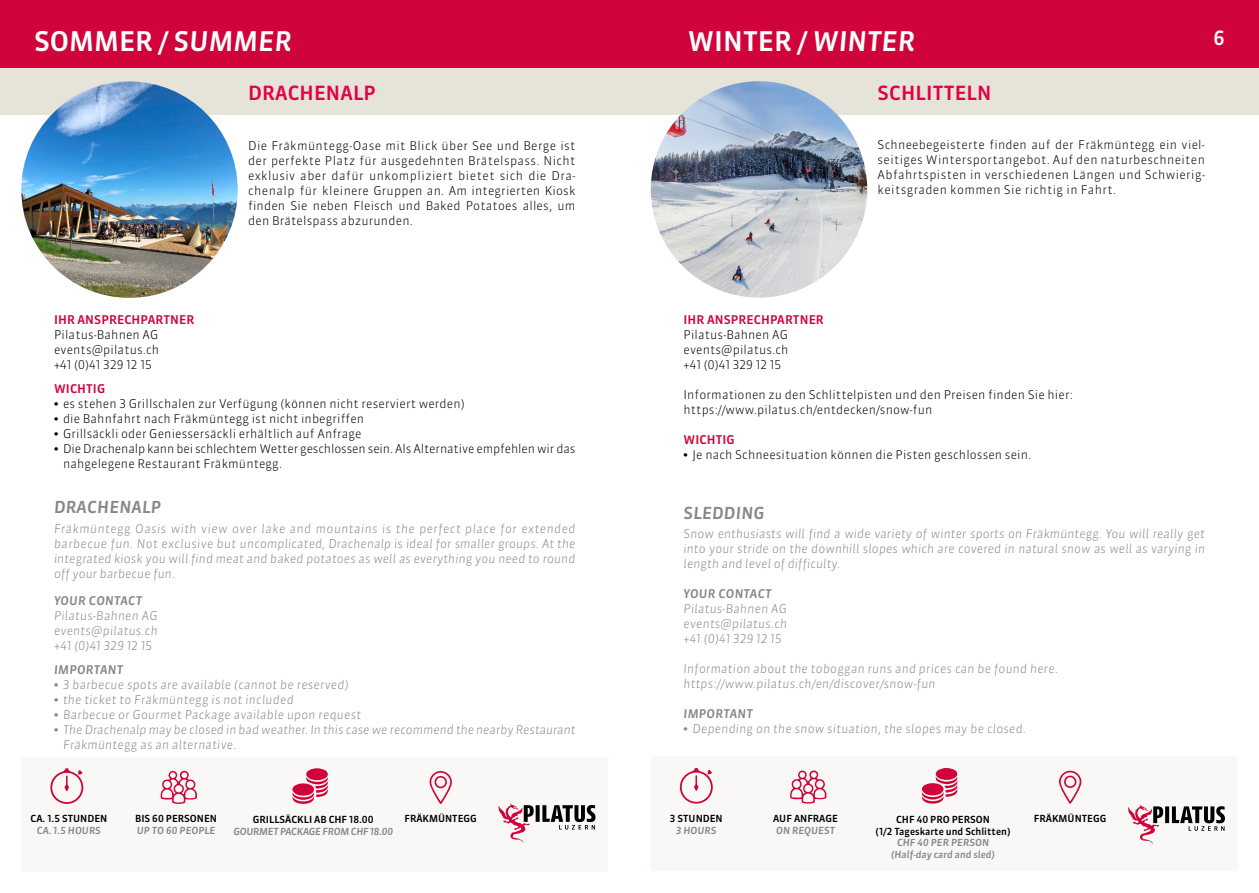
<style>
.page{position:relative;width:1259px;height:893px;background:#fff}
.page>*{position:absolute;margin:0;border:0;box-sizing:border-box;transform-origin:0 0}
.t1{font:500 27px "Sanuk LF";color:#fff}
.t2{font:500 19.5px "Sanuk LF";letter-spacing:.01em;color:#e30046}
.t3{font:500 19.5px "Sanuk LF";color:#fff}
.t4{font:italic 500 16.5px "Sanuk LF";letter-spacing:.01em;color:#878787}
.t5{font:300 12px/15px "Sanuk LF";letter-spacing:.01em;color:#000;text-align:justify}
.t6{font:italic 300 12px/15px "Sanuk LF";letter-spacing:.02em;color:#878787;text-align:justify}
.t7{font:300 12px/15px "Sanuk LF";letter-spacing:-.01em;color:#000}
.t8{font:italic 300 12px/15px "Sanuk LF";color:#878787}
.t9{font:500 12px "Sanuk LF";letter-spacing:.01em;color:#d0043a}
.t10{font:italic 500 12px "Sanuk LF";letter-spacing:.02em;color:#878787}
.t11{font:500 9.75px/11.7px "Sanuk LF";color:#000;text-align:center}
.t12{font:italic 500 9.75px/11.7px "Sanuk LF";color:#878787;text-align:center}
.t13{font:italic 500 9.75px "Sanuk LF";letter-spacing:-.03em;color:#878787}
.s1{font-style:italic}
.s2{font-family:"Arial";font-weight:700}
.s3{font-family:"Arial";font-weight:700;font-style:normal}
</style>
<div class="page">
<div style="left:0;top:0;width:629px;height:68px;background:#d0043a"></div>
<div style="left:629px;top:0;width:630px;height:68px;background:#d0043a"></div>
<div style="left:0;top:68px;width:629px;height:47px;background:#e6e3d8"></div>
<img style="left:21px;top:81px;width:217px;height:217px;border-radius:108px">
<div style="left:21px;top:757px;width:587px;height:115px;background:#f9f8f6"></div>
<svg style="left:50px;top:768px;width:33px;height:36px"></svg>
<svg style="left:161px;top:770px;width:36px;height:34px"></svg>
<svg style="left:292px;top:768px;width:36px;height:36px"></svg>
<svg style="left:429px;top:771px;width:23px;height:33px"></svg>
<svg style="left:498px;top:804px;width:97px;height:39px"></svg>
<div style="left:629px;top:68px;width:630px;height:47px;background:#e6e3d8"></div>
<img style="left:651px;top:81px;width:216px;height:217px;border-radius:108px">
<div style="left:651px;top:757px;width:586px;height:114px;background:#f9f8f6"></div>
<svg style="left:680px;top:768px;width:33px;height:36px"></svg>
<svg style="left:790px;top:770px;width:36px;height:34px"></svg>
<svg style="left:922px;top:768px;width:36px;height:36px"></svg>
<svg style="left:1059px;top:770px;width:23px;height:34px"></svg>
<svg style="left:1128px;top:805px;width:97px;height:39px"></svg>
<h1 class="t1" style="left:34px;top:24px;width:259px">SOMMER / <span class="s1">SUMMER</span></h1>
<h2 class="t3" style="left:1213px;top:26px;width:13px">6</h2>
<h2 class="t2" style="left:248px;top:81px;width:129px">DRACHENALP</h2>
<p class="t5" style="left:248px;top:138px;width:329px">Die Fräkmüntegg-Oase mit Blick über See und Berge ist der perfekte Platz für ausgedehnten Brätelspass. Nicht exklusiv aber dafür unkompliziert bietet sich die Dra&shy;chenalp für kleinere Gruppen an. Am integrierten Kiosk finden Sie neben Fleisch und Baked Potatoes alles, um den Brätelspass abzurunden.</p>
<h1 class="t1" style="left:688px;top:24px;width:229px">WINTER / <span class="s1">WINTER</span></h1>
<h2 class="t2" style="left:877px;top:81px;width:115px">SCHLITTELN</h2>
<p class="t5" style="left:877px;top:138px;width:329px">Schneebegeisterte finden auf der Fräkmüntegg ein viel&shy;seitiges Wintersportangebot. Auf den naturbeschneiten Abfahrtspisten in verschiedenen Längen und Schwierig&shy;keitsgraden kommen Sie richtig in Fahrt.</p>
<p class="t9" style="left:54px;top:312px;width:142px">IHR ANSPRECHPARTNER</p>
<p class="t5" style="left:54px;top:327px;width:107px">Pilatus-Bahnen AG events@pilatus.ch +41 (0)41 329 12 15</p>
<p class="t9" style="left:54px;top:381px;width:53px">WICHTIG</p>
<p class="t5" style="left:54px;top:396px;width:412px"><span class="s2">•</span> es stehen 3 Grillschalen zur Verfügung (können nicht reserviert werden)</p>
<p class="t5" style="left:54px;top:411px;width:312px"><span class="s2">•</span> die Bahnfahrt nach Fräkmüntegg ist nicht inbegriffen</p>
<p class="t5" style="left:54px;top:426px;width:309px"><span class="s2">•</span> Grillsäckli oder Geniessersäckli erhältlich auf Anfrage</p>
<p class="t7" style="left:63px;top:441px;width:514px;text-indent:-9px"><span class="s2">•</span> Die Drachenalp kann bei schlechtem Wetter geschlossen sein. Als Alternative empfehlen wir das nahgelegene Restaurant Fräkmüntegg.</p>
<h3 class="t4" style="left:54px;top:497px;width:109px">DRACHENALP</h3>
<p class="t6" style="left:54px;top:521px;width:523px">Fräkmüntegg Oasis with view over lake and mountains is the perfect place for extended barbecue fun. Not exclusive but uncomplicated, Drachenalp is ideal for smaller groups. At the integrated kiosk you will find meat and baked potatoes as well as everything you need to round off your barbecue fun.</p>
<p class="t10" style="left:54px;top:593px;width:90px">YOUR CONTACT</p>
<p class="t6" style="left:54px;top:608px;width:105px">Pilatus-Bahnen AG events@pilatus.ch +41 (0)41 329 12 15</p>
<p class="t10" style="left:54px;top:662px;width:71px">IMPORTANT</p>
<p class="t6" style="left:54px;top:677px;width:296px"><span class="s3">•</span> 3 barbecue spots are available (cannot be reserved)</p>
<p class="t6" style="left:54px;top:692px;width:241px"><span class="s3">•</span> the ticket to Fräkmüntegg is not included</p>
<p class="t6" style="left:54px;top:707px;width:308px"><span class="s3">•</span> Barbecue or Gourmet Package available upon request</p>
<p class="t8" style="left:63px;top:722px;width:514px;text-indent:-9px"><span class="s3">•</span> The Drachenalp may be closed in bad weather. In this case we recommend the nearby Restaurant<br>Fräkmüntegg as an alternative.</p>
<p class="t9" style="left:683px;top:312px;width:142px">IHR ANSPRECHPARTNER</p>
<p class="t5" style="left:683px;top:327px;width:107px">Pilatus-Bahnen AG events@pilatus.ch +41 (0)41 329 12 15</p>
<p class="t5" style="left:683px;top:387px;width:391px">Informationen zu den Schlittelpisten und den Preisen finden Sie hier: https://www.pilatus.ch/entdecken/snow-fun</p>
<p class="t9" style="left:683px;top:432px;width:53px">WICHTIG</p>
<p class="t5" style="left:683px;top:447px;width:349px"><span class="s2">•</span> Je nach Schneesituation können die Pisten geschlossen sein.</p>
<h3 class="t4" style="left:683px;top:502px;width:83px">SLEDDING</h3>
<p class="t6" style="left:683px;top:526px;width:523px">Snow enthusiasts will find a wide variety of winter sports on Fräkmüntegg. You will really get into your stride on the downhill slopes which are covered in natural snow as well as varying in length and level of difficulty.</p>
<p class="t10" style="left:683px;top:586px;width:90px">YOUR CONTACT</p>
<p class="t6" style="left:683px;top:601px;width:105px">Pilatus-Bahnen AG events@pilatus.ch +41 (0)41 329 12 15</p>
<p class="t6" style="left:683px;top:661px;width:376px">Information about the toboggan runs and prices can be found here. https://www.pilatus.ch/en/discover/snow-fun</p>
<p class="t10" style="left:683px;top:706px;width:71px">IMPORTANT</p>
<p class="t6" style="left:683px;top:721px;width:344px"><span class="s3">•</span> Depending on the snow situation, the slopes may be closed.</p>
<p class="t11" style="left:31px;top:813px;width:78px">CA. 1.5 STUNDEN</p>
<p class="t12" style="left:37px;top:825px;width:66px">CA. 1.5 HOURS</p>
<p class="t11" style="left:135px;top:813px;width:83px">BIS 60 PERSONEN</p>
<p class="t12" style="left:137px;top:825px;width:80px">UP TO 60 PEOPLE</p>
<p class="t11" style="left:253px;top:814px;width:122px">GRILLSÄCKLI AB CHF 18.00</p>
<p class="t13" style="left:233px;top:825px;width:161px">GOURMET PACKAGE FROM CHF 18.00</p>
<p class="t11" style="left:404px;top:813px;width:74px">FRÄKMÜNTEGG</p>
<p class="t11" style="left:670px;top:813px;width:54px">3 STUNDEN</p>
<p class="t12" style="left:676px;top:824px;width:42px">3 HOURS</p>
<p class="t11" style="left:773px;top:813px;width:66px">AUF ANFRAGE</p>
<p class="t12" style="left:776px;top:824px;width:60px">ON REQUEST</p>
<p class="t11" style="left:875px;top:814px;width:136px">CHF 40 PRO PERSON<br>(1/2 Tageskarte und Schlitten)</p>
<p class="t12" style="left:891px;top:837px;width:105px">CHF 40 PER PERSON (Half-day card and sled)</p>
<p class="t11" style="left:1034px;top:813px;width:74px">FRÄKMÜNTEGG</p>
</div>
